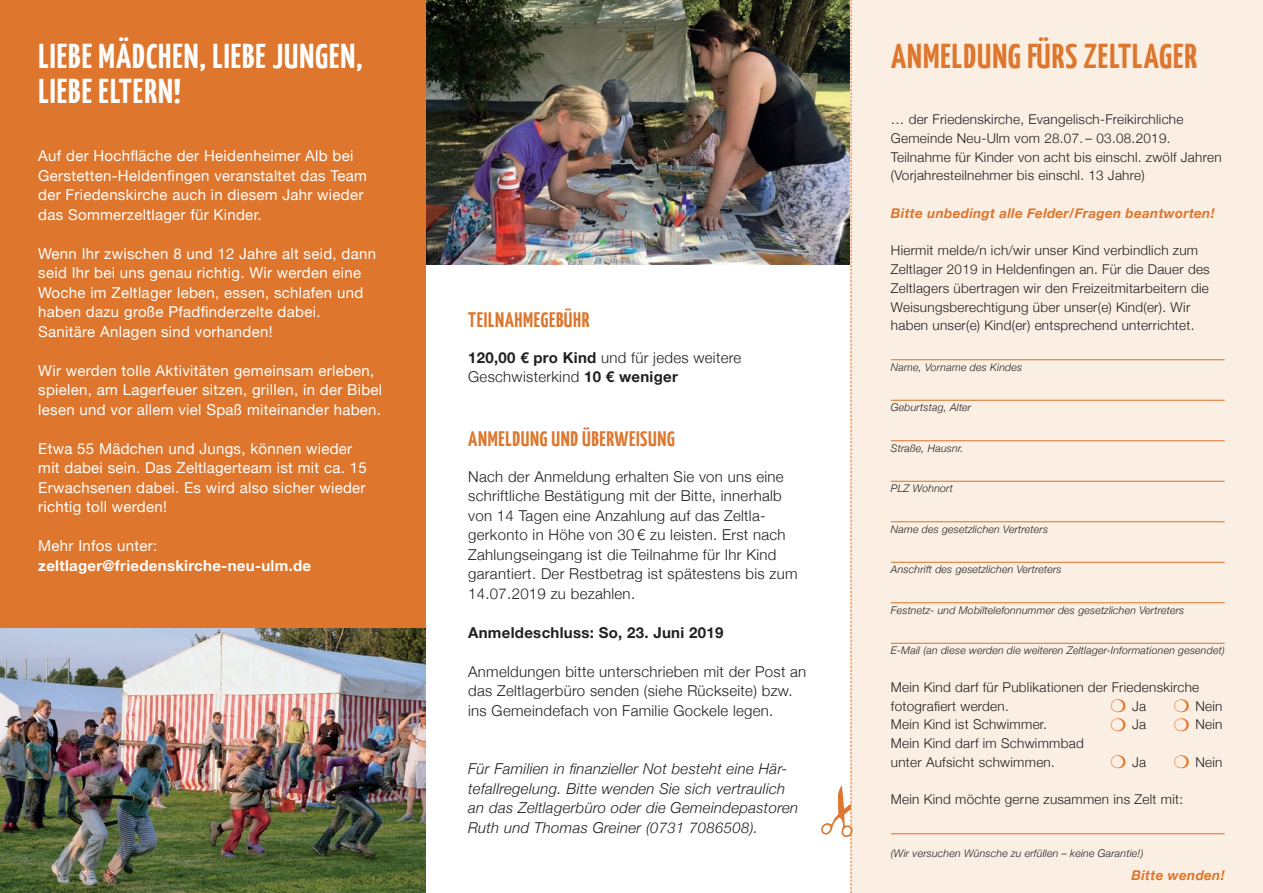
<style>
.page{position:relative;width:1263px;height:893px;background:#fff}
.page>*{position:absolute;margin:0;border:0;box-sizing:border-box;transform-origin:0 0}
.Headline_H1{font:700 34.5px/35.4px "Yanone Kaffeesatz";letter-spacing:.03em;color:#fff}
.Headline_H1-2{font:700 34.5px "Yanone Kaffeesatz";letter-spacing:.03em;color:#de762d}
.Headline_H2{font:700 21px "Yanone Kaffeesatz";letter-spacing:.03em;color:#de762d}
.Fließtext_9pt{font:15px/19.5px "Helvetica Neue";letter-spacing:.02em;color:#fff}
.Fließtext_9pt-2{font:300 15px/19.5px "Helvetica Neue";letter-spacing:.02em;color:#231f20}
.Fließtext_9pt-3{font:italic 300 15px/19.5px "Helvetica Neue";letter-spacing:.02em;color:#231f20}
.Fließtext_9pt-4{font:700 15px "Helvetica Neue";letter-spacing:.02em;color:#fff}
.Fließtext_9pt-5{font:700 15px "Helvetica Neue";letter-spacing:.02em;color:#231f20}
.Fließtext_Anmeldung{font:300 13.5px/18.8px "Helvetica Neue";letter-spacing:.02em;color:#231f20}
.Fließtext_9pt-6{font:300 13.5px/18.8px "Helvetica Neue";letter-spacing:.02em;color:#231f20}
.Headline_H1-3{font:300 13.5px/18.8px "Helvetica Neue";letter-spacing:.02em;color:#231f20}
.Fließtext_Anmeldung-2{font:italic 700 13.5px "Helvetica Neue";letter-spacing:.02em;color:#de762d}
.Fließtext_9pt-7{font:italic 700 13.5px "Helvetica Neue";letter-spacing:.02em;color:#de762d}
.Anmeldung{font:italic 300 10.5px "Helvetica Neue";letter-spacing:.02em;color:#231f20}
.Fließtext_9pt-8{font:italic 300 10.5px "Helvetica Neue";letter-spacing:.02em;color:#231f20}
.s1{font-weight:700}
.s2{color:#de762d}
</style>
<div class="page">
<img style="left:425px;top:0;width:396px;height:265px">
<div style="left:0;top:0;width:425px;height:893px;background:#de762d"></div>
<div style="left:850px;top:0;width:413px;height:893px;background:#fbeee2"></div>
<svg style="left:821px;top:0;width:32px;height:893px"></svg>
<img style="left:0;top:629px;width:425px;height:264px">
<hr style="left:891px;top:359px;width:334px;height:1px;background:#de762d">
<hr style="left:891px;top:400px;width:334px;height:1px;background:#de762d">
<hr style="left:891px;top:440px;width:334px;height:1px;background:#de762d">
<hr style="left:891px;top:481px;width:334px;height:1px;background:#de762d">
<hr style="left:891px;top:521px;width:334px;height:1px;background:#de762d">
<hr style="left:891px;top:562px;width:334px;height:1px;background:#de762d">
<hr style="left:891px;top:602px;width:334px;height:1px;background:#de762d">
<hr style="left:891px;top:643px;width:334px;height:1px;background:#de762d">
<hr style="left:891px;top:833px;width:334px;height:1px;background:#de762d">
<p class="Headline_H1" style="left:38px;top:37px;width:326px">LIEBE MÄDCHEN, LIEBE JUNGEN,<br>LIEBE ELTERN!</p>
<p class="Fließtext_9pt" style="left:38px;top:147px;width:330px">Auf der Hochfläche der Heidenheimer Alb bei Gerstetten-Heldenfingen veranstaltet das Team der Friedenskirche auch in diesem Jahr wieder das Sommerzeltlager für Kinder.</p>
<p class="Fließtext_9pt" style="left:38px;top:244px;width:339px">Wenn Ihr zwischen 8 und 12 Jahre alt seid, dann seid Ihr bei uns genau richtig. Wir werden eine Woche im Zeltlager leben, essen, schlafen und haben dazu große Pfadfinderzelte dabei.<br>Sanitäre Anlagen sind vorhanden!</p>
<p class="Fließtext_9pt" style="left:38px;top:361px;width:345px">Wir werden tolle Aktivitäten gemeinsam erleben, spielen, am Lagerfeuer sitzen, grillen, in der Bibel lesen und vor allem viel Spaß miteinander haben.</p>
<p class="Fließtext_9pt" style="left:38px;top:439px;width:330px">Etwa 55 Mädchen und Jungs, können wieder mit dabei sein. Das Zeltlagerteam ist mit ca. 15<br>Erwachsenen dabei. Es wird also sicher wieder richtig toll werden!</p>
<p class="Fließtext_9pt" style="left:38px;top:537px;width:120px">Mehr Infos unter:</p>
<p class="Fließtext_9pt-4" style="left:38px;top:553px;width:274px">zeltlager@friedenskirche-neu-ulm.de</p>
<p class="Headline_H2" style="left:468px;top:307px;width:123px">TEILNAHMEGEBÜHR</p>
<p class="Fließtext_9pt-2" style="left:468px;top:347px;width:275px"><span class="s1">120,00 € pro Kind</span> und für jedes weitere<br>Geschwisterkind <span class="s1">10 € weniger</span></p>
<p class="Headline_H2" style="left:468px;top:426px;width:208px">ANMELDUNG UND ÜBERWEISUNG</p>
<p class="Fließtext_9pt-2" style="left:468px;top:466px;width:331px">Nach der Anmeldung erhalten Sie von uns eine schriftliche Bestätigung mit der Bitte, innerhalb von 14 Tagen eine Anzahlung auf das Zeltla&shy;gerkonto in Höhe von 30 € zu leisten. Erst nach Zahlungseingang ist die Teilnahme für Ihr Kind garantiert. Der Restbetrag ist spätestens bis zum 14.07.2019 zu bezahlen.</p>
<p class="Fließtext_9pt-5" style="left:468px;top:621px;width:257px">Anmeldeschluss: So, 23. Juni 2019</p>
<p class="Fließtext_9pt-2" style="left:468px;top:661px;width:340px">Anmeldungen bitte unterschrieben mit der Post an das Zeltlagerbüro senden (siehe Rückseite) bzw. ins Gemeindefach von Familie Gockele legen.</p>
<p class="Fließtext_9pt-3" style="left:468px;top:758px;width:332px">Für Familien in finanzieller Not besteht eine Här&shy;tefallregelung. Bitte wenden Sie sich vertraulich an das Zeltlagerbüro oder die Gemeindepastoren Ruth und Thomas Greiner (0731 7086508).</p>
<p class="Headline_H1-2" style="left:891px;top:35px;width:308px">ANMELDUNG FÜRS ZELTLAGER</p>
<p class="Headline_H1-3" style="left:891px;top:109px;width:294px">… der Friedenskirche, Evangelisch-Freikirchliche<br>Gemeinde Neu-Ulm vom 28.07. – 03.08.2019.</p>
<p class="Fließtext_9pt-6" style="left:891px;top:146px;width:332px">Teilnahme für Kinder von acht bis einschl. zwölf Jahren (Vorjahresteilnehmer bis einschl. 13 Jahre)</p>
<p class="Fließtext_Anmeldung-2" style="left:891px;top:202px;width:325px">Bitte unbedingt alle Felder/Fragen beantworten!</p>
<p class="Fließtext_Anmeldung" style="left:891px;top:240px;width:320px">Hiermit melde/n ich/wir unser Kind verbindlich zum Zeltlager 2019 in Heldenfingen an. Für die Dauer des Zeltlagers übertragen wir den Freizeitmitarbeitern die Weisungsberechtigung über unser(e) Kind(er). Wir haben unser(e) Kind(er) entsprechend unterrichtet.</p>
<p class="Anmeldung" style="left:891px;top:359px;width:133px">Name, Vorname des Kindes</p>
<p class="Anmeldung" style="left:891px;top:399px;width:82px">Geburtstag, Alter</p>
<p class="Anmeldung" style="left:891px;top:440px;width:74px">Straße, Hausnr.</p>
<p class="Anmeldung" style="left:891px;top:480px;width:64px">PLZ Wohnort</p>
<p class="Anmeldung" style="left:891px;top:521px;width:159px">Name des gesetzlichen Vertreters</p>
<p class="Anmeldung" style="left:891px;top:561px;width:172px">Anschrift des gesetzlichen Vertreters</p>
<p class="Anmeldung" style="left:891px;top:602px;width:295px">Festnetz- und Mobiltelefonnummer des gesetzlichen Vertreters</p>
<p class="Anmeldung" style="left:891px;top:642px;width:335px">E-Mail (an diese werden die weiteren Zeltlager-Informationen gesendet)</p>
<p class="Fließtext_Anmeldung" style="left:891px;top:677px;width:310px">Mein Kind darf für Publikationen der Friedenskirche fotografiert werden.</p>
<p class="Fließtext_Anmeldung" style="left:1111px;top:695px;width:37px"><span class="s2">❍</span> Ja</p>
<p class="Fließtext_Anmeldung" style="left:1174px;top:695px;width:50px"><span class="s2">❍</span> Nein</p>
<p class="Fließtext_Anmeldung" style="left:891px;top:714px;width:158px">Mein Kind ist Schwimmer.</p>
<p class="Fließtext_Anmeldung" style="left:1111px;top:714px;width:37px"><span class="s2">❍</span> Ja</p>
<p class="Fließtext_Anmeldung" style="left:1174px;top:714px;width:50px"><span class="s2">❍</span> Nein</p>
<p class="Fließtext_Anmeldung" style="left:891px;top:733px;width:194px">Mein Kind darf im Schwimmbad</p>
<p class="Fließtext_Anmeldung" style="left:891px;top:752px;width:165px">unter Aufsicht schwimmen.</p>
<p class="Fließtext_Anmeldung" style="left:1111px;top:752px;width:37px"><span class="s2">❍</span> Ja</p>
<p class="Fließtext_Anmeldung" style="left:1174px;top:752px;width:50px"><span class="s2">❍</span> Nein</p>
<p class="Fließtext_Anmeldung" style="left:891px;top:789px;width:294px">Mein Kind möchte gerne zusammen ins Zelt mit:</p>
<p class="Fließtext_9pt-8" style="left:891px;top:845px;width:254px">(Wir versuchen Wünsche zu erfüllen – keine Garantie!)</p>
<p class="Fließtext_9pt-7" style="left:1131px;top:864px;width:95px">Bitte wenden!</p>
</div>
